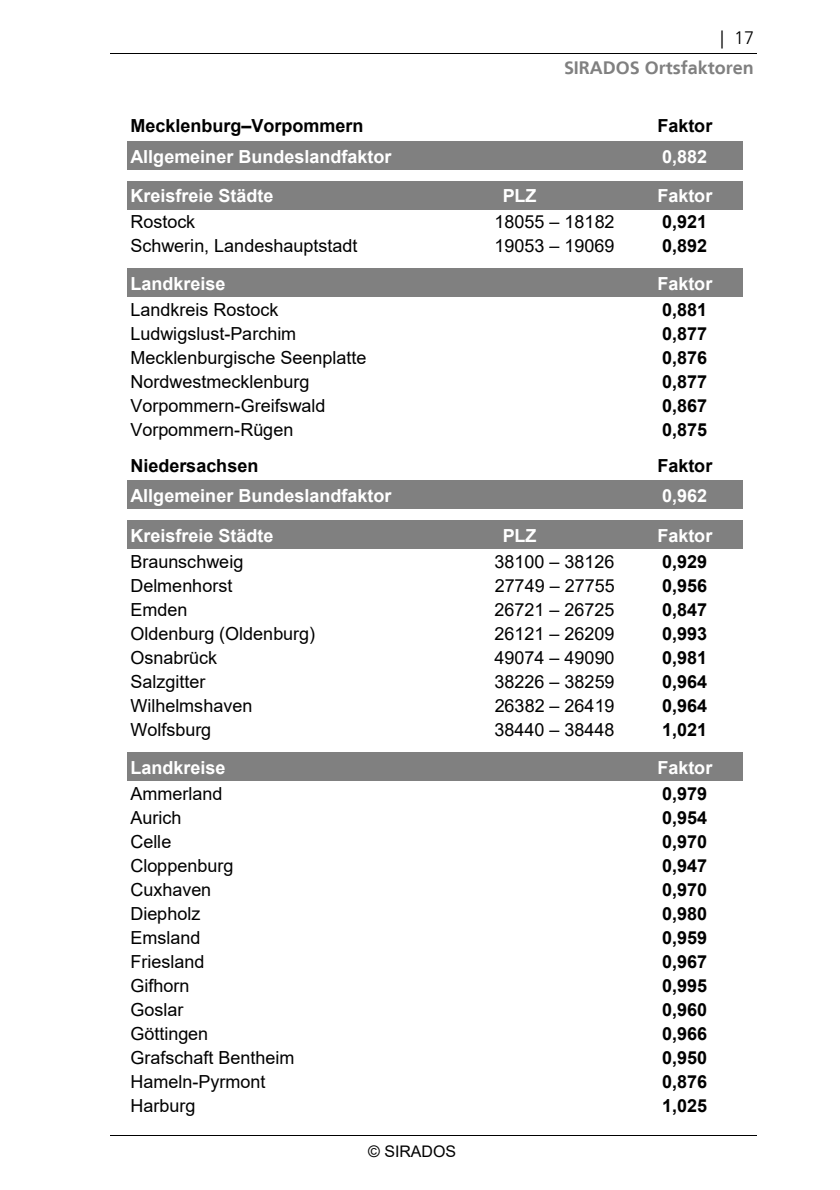
<style>
.page{position:relative;width:840px;height:1190px;background:#fff}
.page>*{position:absolute;margin:0;border:0;box-sizing:border-box;transform-origin:0 0}
.t1{font:18px "Arial";color:#000}
.t2{font:700 18px "Arial";color:#000}
.t3{font:700 18px "Arial";color:#fff}
.t4{font:700 18px "Frutiger LT";color:#808080}
.t5{font:300 18px "Frutiger LT";color:#000}
.t6{font:16px "Arial";color:#000}
</style>
<div class="page">
<hr style="left:110px;top:53px;width:647px;height:1px;background:#000">
<hr style="left:110px;top:1135px;width:647px;height:1px;background:#000">
<div style="left:128px;top:141px;width:355px;height:28px;background:#808080"></div>
<div style="left:483px;top:141px;width:147px;height:28px;background:#808080"></div>
<div style="left:630px;top:141px;width:113px;height:28px;background:#808080"></div>
<div style="left:128px;top:181px;width:355px;height:28px;background:#808080"></div>
<div style="left:483px;top:181px;width:147px;height:28px;background:#808080"></div>
<div style="left:630px;top:181px;width:113px;height:28px;background:#808080"></div>
<div style="left:128px;top:269px;width:355px;height:28px;background:#808080"></div>
<div style="left:483px;top:269px;width:147px;height:28px;background:#808080"></div>
<div style="left:630px;top:269px;width:113px;height:28px;background:#808080"></div>
<div style="left:128px;top:481px;width:355px;height:28px;background:#808080"></div>
<div style="left:483px;top:481px;width:147px;height:28px;background:#808080"></div>
<div style="left:630px;top:481px;width:113px;height:28px;background:#808080"></div>
<div style="left:128px;top:521px;width:355px;height:28px;background:#808080"></div>
<div style="left:483px;top:521px;width:147px;height:28px;background:#808080"></div>
<div style="left:630px;top:521px;width:113px;height:28px;background:#808080"></div>
<div style="left:128px;top:752px;width:355px;height:29px;background:#808080"></div>
<div style="left:483px;top:752px;width:147px;height:29px;background:#808080"></div>
<div style="left:630px;top:752px;width:113px;height:29px;background:#808080"></div>
<p class="t5" style="left:720px;top:31px;width:36px">| 17</p>
<p class="t4" style="left:564px;top:61px;width:191px">SIRADOS Ortsfaktoren</p>
<p class="t2" style="left:130px;top:116px;width:235px">Mecklenburg–Vorpommern</p>
<p class="t2" style="left:657px;top:116px;width:57px">Faktor</p>
<p class="t3" style="left:130px;top:146px;width:263px">Allgemeiner Bundeslandfaktor</p>
<p class="t3" style="left:662px;top:146px;width:46px">0,882</p>
<p class="t3" style="left:130px;top:186px;width:145px">Kreisfreie Städte</p>
<p class="t3" style="left:503px;top:186px;width:35px">PLZ</p>
<p class="t3" style="left:657px;top:186px;width:57px">Faktor</p>
<p class="t1" style="left:130px;top:212px;width:66px">Rostock</p>
<p class="t1" style="left:495px;top:212px;width:122px">18055 – 18182</p>
<p class="t2" style="left:662px;top:212px;width:46px">0,921</p>
<p class="t1" style="left:130px;top:236px;width:228px">Schwerin, Landeshauptstadt</p>
<p class="t1" style="left:494px;top:236px;width:122px">19053 – 19069</p>
<p class="t2" style="left:662px;top:236px;width:46px">0,892</p>
<p class="t3" style="left:130px;top:274px;width:97px">Landkreise</p>
<p class="t3" style="left:657px;top:274px;width:57px">Faktor</p>
<p class="t1" style="left:130px;top:300px;width:149px">Landkreis Rostock</p>
<p class="t2" style="left:662px;top:300px;width:46px">0,881</p>
<p class="t1" style="left:130px;top:324px;width:167px">Ludwigslust-Parchim</p>
<p class="t2" style="left:662px;top:324px;width:46px">0,877</p>
<p class="t1" style="left:130px;top:348px;width:238px">Mecklenburgische Seenplatte</p>
<p class="t2" style="left:662px;top:348px;width:46px">0,876</p>
<p class="t1" style="left:130px;top:372px;width:181px">Nordwestmecklenburg</p>
<p class="t2" style="left:662px;top:372px;width:46px">0,877</p>
<p class="t1" style="left:130px;top:396px;width:197px">Vorpommern-Greifswald</p>
<p class="t2" style="left:662px;top:396px;width:46px">0,867</p>
<p class="t1" style="left:130px;top:420px;width:164px">Vorpommern-Rügen</p>
<p class="t2" style="left:662px;top:420px;width:46px">0,875</p>
<p class="t2" style="left:130px;top:455px;width:130px">Niedersachsen</p>
<p class="t2" style="left:657px;top:455px;width:57px">Faktor</p>
<p class="t3" style="left:130px;top:486px;width:263px">Allgemeiner Bundeslandfaktor</p>
<p class="t3" style="left:662px;top:486px;width:46px">0,962</p>
<p class="t3" style="left:130px;top:526px;width:145px">Kreisfreie Städte</p>
<p class="t3" style="left:503px;top:526px;width:35px">PLZ</p>
<p class="t3" style="left:657px;top:526px;width:57px">Faktor</p>
<p class="t1" style="left:130px;top:552px;width:114px">Braunschweig</p>
<p class="t1" style="left:495px;top:552px;width:121px">38100 – 38126</p>
<p class="t2" style="left:662px;top:552px;width:46px">0,929</p>
<p class="t1" style="left:130px;top:576px;width:104px">Delmenhorst</p>
<p class="t1" style="left:495px;top:576px;width:122px">27749 – 27755</p>
<p class="t2" style="left:662px;top:576px;width:46px">0,956</p>
<p class="t1" style="left:130px;top:600px;width:58px">Emden</p>
<p class="t1" style="left:495px;top:600px;width:121px">26721 – 26725</p>
<p class="t2" style="left:662px;top:600px;width:46px">0,847</p>
<p class="t1" style="left:130px;top:624px;width:186px">Oldenburg (Oldenburg)</p>
<p class="t1" style="left:495px;top:624px;width:121px">26121 – 26209</p>
<p class="t2" style="left:662px;top:624px;width:46px">0,993</p>
<p class="t1" style="left:130px;top:648px;width:88px">Osnabrück</p>
<p class="t1" style="left:495px;top:648px;width:122px">49074 – 49090</p>
<p class="t2" style="left:662px;top:648px;width:46px">0,981</p>
<p class="t1" style="left:130px;top:672px;width:76px">Salzgitter</p>
<p class="t1" style="left:495px;top:672px;width:122px">38226 – 38259</p>
<p class="t2" style="left:662px;top:672px;width:46px">0,964</p>
<p class="t1" style="left:130px;top:696px;width:124px">Wilhelmshaven</p>
<p class="t1" style="left:495px;top:696px;width:121px">26382 – 26419</p>
<p class="t2" style="left:662px;top:696px;width:46px">0,964</p>
<p class="t1" style="left:130px;top:720px;width:82px">Wolfsburg</p>
<p class="t1" style="left:495px;top:720px;width:122px">38440 – 38448</p>
<p class="t2" style="left:662px;top:720px;width:46px">1,021</p>
<p class="t3" style="left:130px;top:758px;width:97px">Landkreise</p>
<p class="t3" style="left:657px;top:758px;width:57px">Faktor</p>
<p class="t1" style="left:130px;top:784px;width:94px">Ammerland</p>
<p class="t2" style="left:662px;top:784px;width:46px">0,979</p>
<p class="t1" style="left:130px;top:808px;width:52px">Aurich</p>
<p class="t2" style="left:662px;top:808px;width:46px">0,954</p>
<p class="t1" style="left:130px;top:832px;width:42px">Celle</p>
<p class="t2" style="left:662px;top:832px;width:46px">0,970</p>
<p class="t1" style="left:130px;top:856px;width:105px">Cloppenburg</p>
<p class="t2" style="left:662px;top:856px;width:46px">0,947</p>
<p class="t1" style="left:130px;top:880px;width:82px">Cuxhaven</p>
<p class="t2" style="left:662px;top:880px;width:46px">0,970</p>
<p class="t1" style="left:130px;top:904px;width:71px">Diepholz</p>
<p class="t2" style="left:662px;top:904px;width:46px">0,980</p>
<p class="t1" style="left:130px;top:928px;width:72px">Emsland</p>
<p class="t2" style="left:662px;top:928px;width:46px">0,959</p>
<p class="t1" style="left:130px;top:952px;width:75px">Friesland</p>
<p class="t2" style="left:662px;top:952px;width:46px">0,967</p>
<p class="t1" style="left:130px;top:976px;width:61px">Gifhorn</p>
<p class="t2" style="left:662px;top:976px;width:46px">0,995</p>
<p class="t1" style="left:130px;top:1000px;width:55px">Goslar</p>
<p class="t2" style="left:662px;top:1000px;width:46px">0,960</p>
<p class="t1" style="left:130px;top:1024px;width:79px">Göttingen</p>
<p class="t2" style="left:662px;top:1024px;width:46px">0,966</p>
<p class="t1" style="left:130px;top:1048px;width:166px">Grafschaft Bentheim</p>
<p class="t2" style="left:662px;top:1048px;width:46px">0,950</p>
<p class="t1" style="left:130px;top:1072px;width:136px">Hameln-Pyrmont</p>
<p class="t2" style="left:662px;top:1072px;width:46px">0,876</p>
<p class="t1" style="left:130px;top:1096px;width:66px">Harburg</p>
<p class="t2" style="left:662px;top:1096px;width:46px">1,025</p>
<p class="t6" style="left:368px;top:1142px;width:90px">© SIRADOS</p>
</div>
